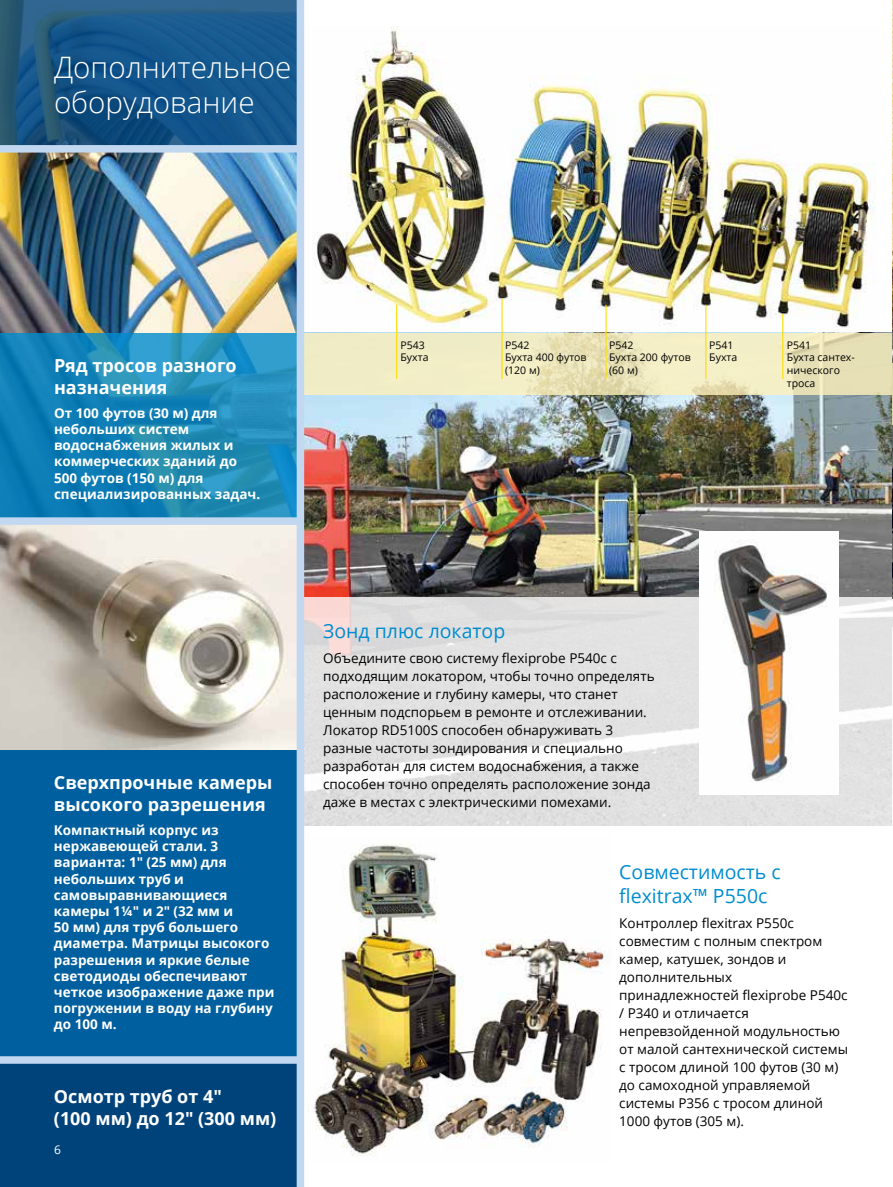
<style>
.page{position:relative;width:893px;height:1187px;background:#fff}
.page>*{position:absolute;margin:0;border:0;box-sizing:border-box;transform-origin:0 0}
.t1{font:300 29.55px/35.4px "Open Sans";color:#fff}
.t2{font:19.5px/23.4px "Open Sans";color:#008ccf}
.t3{font:700 18px/21.6px "Open Sans";color:#fff}
.t4{font:13.5px/18px "Open Sans";color:#000}
.t5{font:700 13.5px/16.2px "Open Sans";color:#fff}
.t6{font:12px "Open Sans";color:#fff}
.t7{font:10.5px/12.6px "Open Sans";color:#000}
</style>
<div class="page">
<img style="left:0;top:525px;width:297px;height:226px">
<img style="left:305px;top:27px;width:576px;height:306px">
<img style="left:304px;top:394px;width:588px;height:203px">
<img style="left:313px;top:844px;width:291px;height:312px">
<div style="left:0;top:751px;width:304px;height:308px;background:#005f9e"></div>
<div style="left:0;top:1059px;width:304px;height:127px;background:#00437b"></div>
<img style="left:0;top:152px;width:297px;height:181px">
<svg style="left:0;top:333px;width:297px;height:184px;background:#1987b8"></svg>
<div style="left:0;top:517px;width:301px;height:8px;background:#c2d8f0"></div>
<div style="left:0;top:1056px;width:301px;height:7px;background:#c2d8f0"></div>
<svg style="left:304px;top:333px;width:588px;height:61px;background:#ede8bf"></svg>
<svg style="left:304px;top:597px;width:588px;height:228px;background:#e3e2e2"></svg>
<hr style="left:605px;top:305px;width:2px;height:74px;background:#fbde00">
<hr style="left:501px;top:298px;width:2px;height:81px;background:#fbde00">
<hr style="left:396px;top:305px;width:1px;height:74px;background:#fbde00">
<hr style="left:705px;top:305px;width:1px;height:74px;background:#fbde00">
<hr style="left:782px;top:314px;width:1px;height:65px;background:#fbde00">
<svg style="left:0;top:0;width:297px;height:145px;background:#185686"></svg>
<div style="left:297px;top:0;width:7px;height:1186px;background:#c2d8f0"></div>
<div style="left:0;top:145px;width:303px;height:7px;background:#c2d8f0"></div>
<img style="left:699px;top:531px;width:140px;height:262px">
<img style="left:892px;top:333px;width:1px;height:492px">
<img style="left:892px;top:0;width:1px;height:598px">
<hr style="left:892px;top:363px;width:1px;height:61px;background:#fef1bb">
<hr style="left:892px;top:627px;width:1px;height:228px;background:#fff">
<h1 class="t1" style="left:54px;top:48px;width:239px">Дополнительное оборудование</h1>
<h3 class="t3" style="left:54px;top:354px;width:184px">Ряд тросов разного назначения</h3>
<p class="t5" style="left:54px;top:404px;width:208px">От 100 футов (30 м) для небольших систем водоснабжения жилых и коммерческих зданий до<br>500 футов (150 м) для специализированных задач.</p>
<p class="t7" style="left:400px;top:338px;width:29px">P543<br>Бухта</p>
<p class="t7" style="left:709px;top:338px;width:29px">P541<br>Бухта</p>
<p class="t7" style="left:787px;top:338px;width:69px">P541<br>Бухта сантех&shy;нического троса</p>
<p class="t7" style="left:505px;top:338px;width:83px">P542<br>Бухта 400 футов (120 м)</p>
<p class="t7" style="left:609px;top:338px;width:83px">P542<br>Бухта 200 футов (60 м)</p>
<h3 class="t3" style="left:54px;top:771px;width:220px">Сверхпрочные камеры высокого разрешения</h3>
<p class="t5" style="left:54px;top:821px;width:222px">Компактный корпус из нержавеющей стали. 3 варианта: 1" (25 мм) для небольших труб и самовыравнивающиеся камеры 1¼" и 2" (32 мм и<br>50 мм) для труб большего диаметра. Матрицы высокого разрешения и яркие белые светодиоды обеспечивают четкое изображение даже при погружении в воду на глубину до 100 м.</p>
<h3 class="t3" style="left:54px;top:1085px;width:224px">Осмотр труб от 4"<br>(100 мм) до 12" (300 мм)</h3>
<p class="t6" style="left:54px;top:1141px;width:8px">6</p>
<h2 class="t2" style="left:323px;top:618px;width:184px">Зонд плюс локатор</h2>
<p class="t4" style="left:323px;top:648px;width:333px">Объедините свою систему flexiprobe P540c с подходящим локатором, чтобы точно определять расположение и глубину камеры, что станет ценным подспорьем в ремонте и отслеживании.<br>Локатор RD5100S способен обнаруживать 3 разные частоты зондирования и специально разработан для систем водоснабжения, а также способен точно определять расположение зонда даже в местах с электрическими помехами.</p>
<h2 class="t2" style="left:619px;top:859px;width:163px">Совместимость с flexitrax™ P550c</h2>
<p class="t4" style="left:619px;top:914px;width:230px">Контроллер flexitrax P550c совместим с полным спектром камер, катушек, зондов и дополнительных принадлежностей flexiprobe P540c / P340 и отличается непревзойденной модульностью от малой сантехнической системы с тросом длиной 100 футов (30 м) до самоходной управляемой системы P356 с тросом длиной<br>1000 футов (305 м).</p>
</div>
